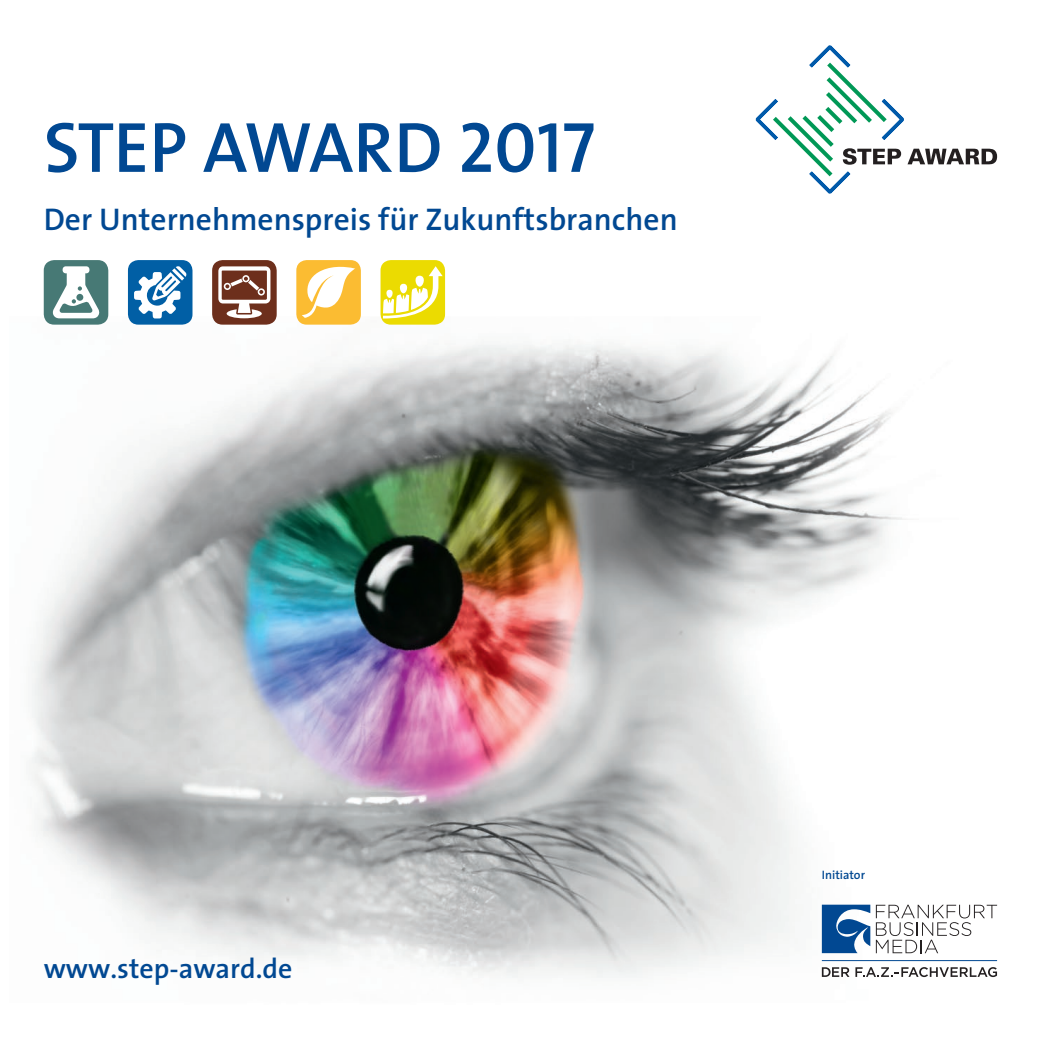
<style>
.page{position:relative;width:1042px;height:1042px;background:#fff}
.page>*{position:absolute;margin:0;border:0;box-sizing:border-box;transform-origin:0 0}
.TITEL-01{font:600 71.75px "The Sans";letter-spacing:-.01em;color:#014892}
.TITEL-01-2{font:600 31.5px "The Sans";color:#014892}
.TITEL-01-3{font:600 28px "The Sans";color:#014892}
.Fußnote{font:600 12.25px "The Sans";color:#014892}
.s1{font-family:"The Sans Semi Bold Caps";font-weight:400}
</style>
<div class="page">
<img style="left:31px;top:260px;width:967px;height:718px">
<svg style="left:756px;top:46px;width:241px;height:148px"></svg>
<svg style="left:822px;top:904px;width:48px;height:49px"></svg>
<svg style="left:876px;top:904px;width:121px;height:49px"></svg>
<svg style="left:822px;top:967px;width:27px;height:10px"></svg>
<svg style="left:855px;top:967px;width:142px;height:10px"></svg>
<hr style="left:822px;top:960px;width:175px;height:1px;background:#014892">
<div style="left:44px;top:260px;width:64px;height:65px;background:#477975;border-radius:10px"></div>
<svg style="left:52px;top:266px;width:47px;height:52px"></svg>
<div style="left:128px;top:260px;width:64px;height:65px;background:#015fa5;border-radius:10px"></div>
<svg style="left:134px;top:266px;width:53px;height:52px"></svg>
<div style="left:380px;top:260px;width:65px;height:65px;background:#ebdb01;border-radius:10px"></div>
<div style="left:212px;top:260px;width:65px;height:65px;background:#6d2f1c;border-radius:10px"></div>
<svg style="left:218px;top:266px;width:52px;height:52px"></svg>
<div style="left:296px;top:260px;width:65px;height:65px;background:#fbbc32;border-radius:10px"></div>
<svg style="left:302px;top:266px;width:53px;height:52px"></svg>
<svg style="left:383px;top:266px;width:60px;height:52px"></svg>
<p class="TITEL-01" style="left:44px;top:88px;width:553px">STEP AWARD <span class="s1">2017</span></p>
<p class="TITEL-01-2" style="left:44px;top:193px;width:635px">Der Unternehmenspreis für Zukunftsbranchen</p>
<p class="TITEL-01-3" style="left:44px;top:945px;width:250px">www.step-award.de</p>
<p class="Fußnote" style="left:822px;top:865px;width:45px">Initiator</p>
</div>
